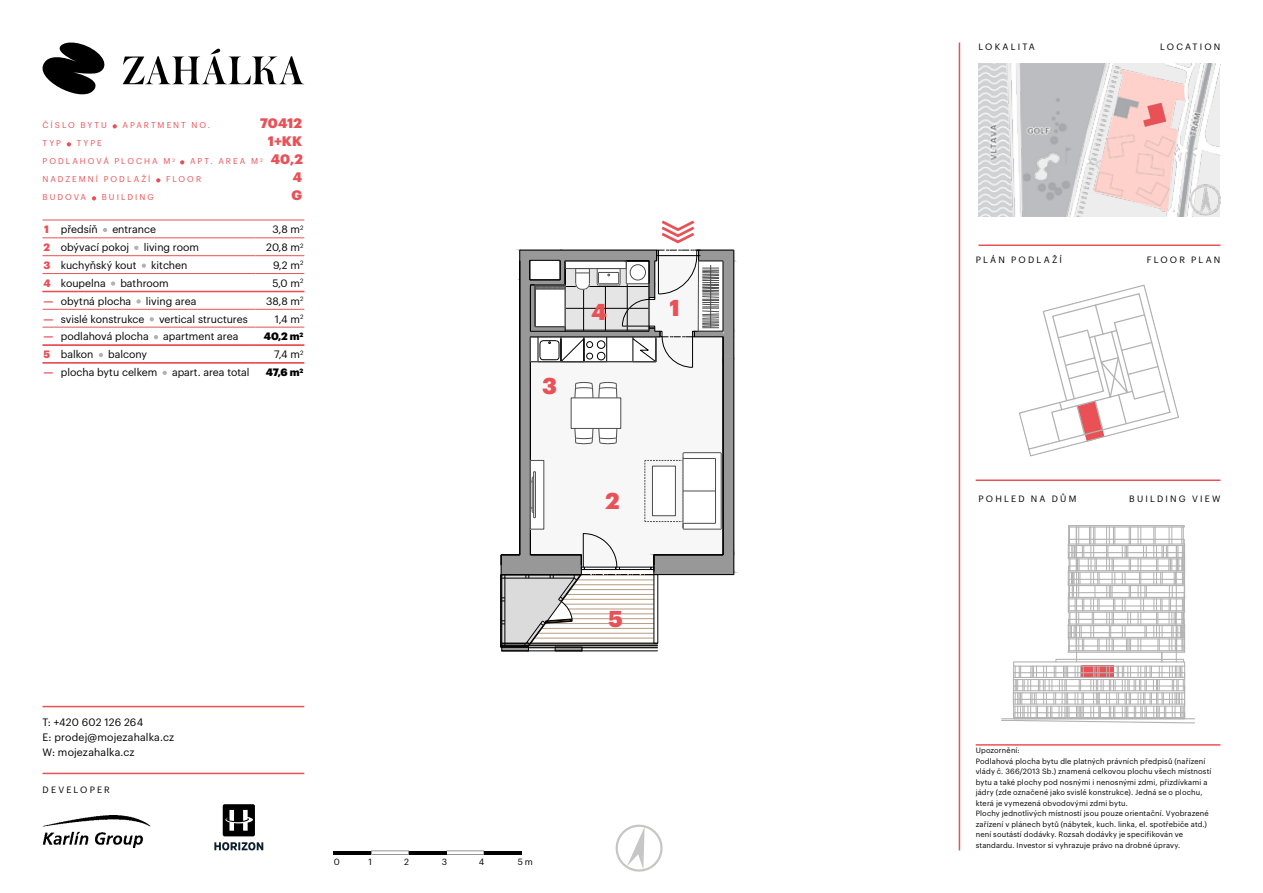
<style>
.page{position:relative;width:1263px;height:893px;background:#fff}
.page>*{position:absolute;margin:0;border:0;box-sizing:border-box;transform-origin:0 0}
.t1{font:900 22.5px "Graphik";color:#ea5156}
.t2{font:900 13.5px "Graphik";letter-spacing:.005em;color:#ea5156}
.t3{font:10.5px/15px "Graphik";color:#000}
.t4{font:900 10.5px "Graphik";color:#000}
.t5{font:9px "Graphik";letter-spacing:.245em;color:#000}
.t6{font:8.85px "Graphik";color:#000}
.t7{font:8.25px "Graphik";letter-spacing:.24em;color:#ea5156}
.t8{font:7.5px/10.5px "Graphik";letter-spacing:.02em;color:#000}
.s1{font-weight:900;color:#ea5156}
.s2{color:#b3b2b2}
</style>
<div class="page">
<hr style="left:334px;top:851px;width:37px;height:3px;background:#000">
<hr style="left:371px;top:851px;width:38px;height:3px;background:#000">
<hr style="left:409px;top:851px;width:37px;height:3px;background:#000">
<hr style="left:446px;top:851px;width:38px;height:3px;background:#000">
<hr style="left:484px;top:851px;width:38px;height:3px;background:#000">
<svg style="left:500px;top:220px;width:234px;height:432px"></svg>
<hr style="left:959px;top:43px;width:1px;height:807px;background:#ea5156">
<hr style="left:976px;top:479px;width:244px;height:2px;background:#ea5156">
<hr style="left:976px;top:744px;width:244px;height:2px;background:#ea5156">
<hr style="left:978px;top:244px;width:242px;height:2px;background:#ea5156">
<svg style="left:123px;top:49px;width:181px;height:35px"></svg>
<svg style="left:42px;top:42px;width:63px;height:53px"></svg>
<img style="left:978px;top:64px;width:242px;height:153px">
<svg style="left:1143px;top:103px;width:23px;height:24px"></svg>
<hr style="left:43px;top:220px;width:261px;height:1px;background:#ea5156">
<svg style="left:615px;top:824px;width:48px;height:48px"></svg>
<svg style="left:214px;top:842px;width:49px;height:8px"></svg>
<svg style="left:223px;top:804px;width:32px;height:32px"></svg>
<hr style="left:43px;top:773px;width:261px;height:1px;background:#ea5156">
<hr style="left:43px;top:706px;width:261px;height:1px;background:#ea5156">
<img style="left:43px;top:815px;width:108px;height:33px">
<svg style="left:113px;top:124px;width:4px;height:4px"></svg>
<svg style="left:67px;top:142px;width:4px;height:4px"></svg>
<svg style="left:180px;top:160px;width:4px;height:4px"></svg>
<svg style="left:156px;top:178px;width:4px;height:4px"></svg>
<svg style="left:92px;top:196px;width:4px;height:4px"></svg>
<svg style="left:43px;top:237px;width:17px;height:1px"></svg>
<hr style="left:60px;top:237px;width:196px;height:1px;background:#ea5156">
<hr style="left:256px;top:237px;width:48px;height:1px;background:#ea5156">
<svg style="left:43px;top:255px;width:17px;height:1px"></svg>
<hr style="left:60px;top:255px;width:196px;height:1px;background:#ea5156">
<hr style="left:256px;top:255px;width:48px;height:1px;background:#ea5156">
<svg style="left:43px;top:273px;width:17px;height:1px"></svg>
<hr style="left:60px;top:273px;width:196px;height:1px;background:#ea5156">
<hr style="left:256px;top:273px;width:48px;height:1px;background:#ea5156">
<svg style="left:43px;top:309px;width:17px;height:1px"></svg>
<hr style="left:60px;top:309px;width:196px;height:1px;background:#ea5156">
<hr style="left:256px;top:309px;width:48px;height:1px;background:#ea5156">
<svg style="left:43px;top:327px;width:17px;height:1px"></svg>
<hr style="left:60px;top:327px;width:196px;height:1px;background:#ea5156">
<hr style="left:256px;top:327px;width:48px;height:1px;background:#ea5156">
<svg style="left:103px;top:228px;width:4px;height:4px"></svg>
<svg style="left:134px;top:246px;width:4px;height:4px"></svg>
<svg style="left:142px;top:264px;width:4px;height:4px"></svg>
<svg style="left:111px;top:281px;width:4px;height:5px"></svg>
<svg style="left:136px;top:299px;width:5px;height:5px"></svg>
<svg style="left:150px;top:317px;width:4px;height:4px"></svg>
<svg style="left:154px;top:335px;width:4px;height:4px"></svg>
<svg style="left:99px;top:353px;width:4px;height:4px"></svg>
<svg style="left:163px;top:371px;width:4px;height:4px"></svg>
<svg style="left:1019px;top:284px;width:160px;height:173px"></svg>
<div style="left:1068px;top:525px;width:117px;height:3px;border:1px solid #b2b2b2"></div>
<svg style="left:1001px;top:527px;width:194px;height:197px"></svg>
<div style="left:1013px;top:717px;width:172px;height:2px;border:1px solid #b2b2b2"></div>
<hr style="left:1076px;top:527px;width:1px;height:135px;background:#b2b2b2">
<hr style="left:1176px;top:545px;width:1px;height:117px;background:#b2b2b2">
<hr style="left:43px;top:291px;width:261px;height:1px;background:#ea5156">
<hr style="left:43px;top:344px;width:261px;height:2px;background:#ea5156">
<hr style="left:43px;top:362px;width:261px;height:2px;background:#ea5156">
<p class="t7" style="left:43px;top:119px;width:66px">ČÍSLO BYTU</p>
<p class="t7" style="left:123px;top:119px;width:89px">APARTMENT NO.</p>
<h2 class="t2" style="left:260px;top:113px;width:43px">70412</h2>
<p class="t7" style="left:43px;top:137px;width:20px">TYP</p>
<p class="t7" style="left:77px;top:137px;width:27px">TYPE</p>
<h2 class="t2" style="left:268px;top:131px;width:36px">1+KK</h2>
<p class="t7" style="left:43px;top:155px;width:134px">PODLAHOVÁ PLOCHA M <sup>2</sup></p>
<p class="t7" style="left:190px;top:155px;width:74px">APT. AREA M <sup>2</sup></p>
<h2 class="t2" style="left:271px;top:149px;width:34px">40,2</h2>
<p class="t7" style="left:43px;top:173px;width:109px">NADZEMNÍ PODLAŽÍ</p>
<p class="t7" style="left:166px;top:173px;width:37px">FLOOR</p>
<h2 class="t2" style="left:293px;top:167px;width:11px">4</h2>
<p class="t7" style="left:43px;top:191px;width:45px">BUDOVA</p>
<p class="t7" style="left:102px;top:191px;width:53px">BUILDING</p>
<h2 class="t2" style="left:291px;top:185px;width:12px">G</h2>
<h3 class="t3" style="left:44px;top:221px;width:113px"><span class="s1">1</span> předsíň <span class="s2">•</span> entrance</h3>
<h3 class="t3" style="left:272px;top:221px;width:32px">3,8 m<sup>2</sup></h3>
<h3 class="t3" style="left:43px;top:239px;width:157px"><span class="s1">2</span> obývací pokoj <span class="s2">•</span> living room</h3>
<h3 class="t3" style="left:266px;top:239px;width:39px">20,8 m<sup>2</sup></h3>
<h3 class="t3" style="left:43px;top:257px;width:146px"><span class="s1">3</span> kuchyňský kout <span class="s2">•</span> kitchen</h3>
<h3 class="t3" style="left:273px;top:257px;width:32px">9,2 m<sup>2</sup></h3>
<h3 class="t3" style="left:43px;top:275px;width:127px"><span class="s1">4</span> koupelna <span class="s2">•</span> bathroom</h3>
<h3 class="t3" style="left:272px;top:275px;width:33px">5,0 m<sup>2</sup></h3>
<h3 class="t3" style="left:43px;top:292px;width:154px"><span class="s1">—</span> obytná plocha <span class="s2">•</span> living area</h3>
<h3 class="t3" style="left:266px;top:292px;width:39px">38,8 m<sup>2</sup></h3>
<h3 class="t3" style="left:43px;top:310px;width:206px"><span class="s1">—</span> svislé konstrukce <span class="s2">•</span> vertical structures</h3>
<h3 class="t3" style="left:275px;top:310px;width:30px">1,4 m<sup>2</sup></h3>
<h3 class="t3" style="left:43px;top:328px;width:197px"><span class="s1">—</span> podlahová plocha <span class="s2">•</span> apartment area</h3>
<h3 class="t4" style="left:264px;top:328px;width:41px">40,2 m<sup>2</sup></h3>
<h3 class="t3" style="left:43px;top:346px;width:105px"><span class="s1">5</span> balkon <span class="s2">•</span> balcony</h3>
<h3 class="t3" style="left:274px;top:346px;width:31px">7,4 m<sup>2</sup></h3>
<h3 class="t3" style="left:43px;top:364px;width:208px"><span class="s1">—</span> plocha bytu celkem <span class="s2">•</span> apart. area total</h3>
<h3 class="t4" style="left:266px;top:364px;width:39px">47,6 m<sup>2</sup></h3>
<h1 class="t1" style="left:542px;top:368px;width:16px">3</h1>
<h1 class="t1" style="left:591px;top:294px;width:17px">4</h1>
<h1 class="t1" style="left:605px;top:483px;width:16px">2</h1>
<h3 class="t3" style="left:43px;top:714px;width:133px">T: +420 602 126 264<br>E: prodej@mojezahalka.cz<br>W: mojezahalka.cz</h3>
<p class="t5" style="left:43px;top:782px;width:69px">DEVELOPER</p>
<h1 class="t1" style="left:609px;top:601px;width:16px">5</h1>
<p class="t6" style="left:334px;top:855px;width:8px">0</p>
<p class="t6" style="left:369px;top:855px;width:5px">1</p>
<p class="t6" style="left:404px;top:855px;width:6px">2</p>
<p class="t6" style="left:442px;top:855px;width:7px">3</p>
<p class="t6" style="left:479px;top:855px;width:7px">4</p>
<p class="t6" style="left:518px;top:855px;width:17px">5 m</p>
<h1 class="t1" style="left:669px;top:290px;width:12px">1</h1>
<p class="t5" style="left:978px;top:40px;width:58px">LOKALITA</p>
<p class="t5" style="left:1160px;top:40px;width:62px">LOCATION</p>
<p class="t5" style="left:976px;top:253px;width:88px">PLÁN PODLAŽÍ</p>
<p class="t5" style="left:1147px;top:253px;width:75px">FLOOR PLAN</p>
<p class="t5" style="left:978px;top:492px;width:99px">POHLED NA DŮM</p>
<p class="t5" style="left:1129px;top:492px;width:93px">BUILDING VIEW</p>
<p class="t8" style="left:976px;top:745px;width:237px">Upozornění:<br>Podlahová plocha bytu dle platných právních předpisů (nařízení vlády č. 366/2013 Sb.) znamená celkovou plochu všech místností bytu a také plochy pod nosnými i nenosnými zdmi, přizdívkami a jádry (zde označené jako svislé konstrukce). Jedná se o plochu, která je vymezená obvodovými zdmi bytu.<br>Plochy jednotlivých místností jsou pouze orientační. Vyobrazené zařízení v plánech bytů (nábytek, kuch. linka, el. spotřebiče atd.) není soutástí dodávky. Rozsah dodávky je specifikován ve standardu. Investor si vyhrazuje právo na drobné úpravy.</p>
</div>
